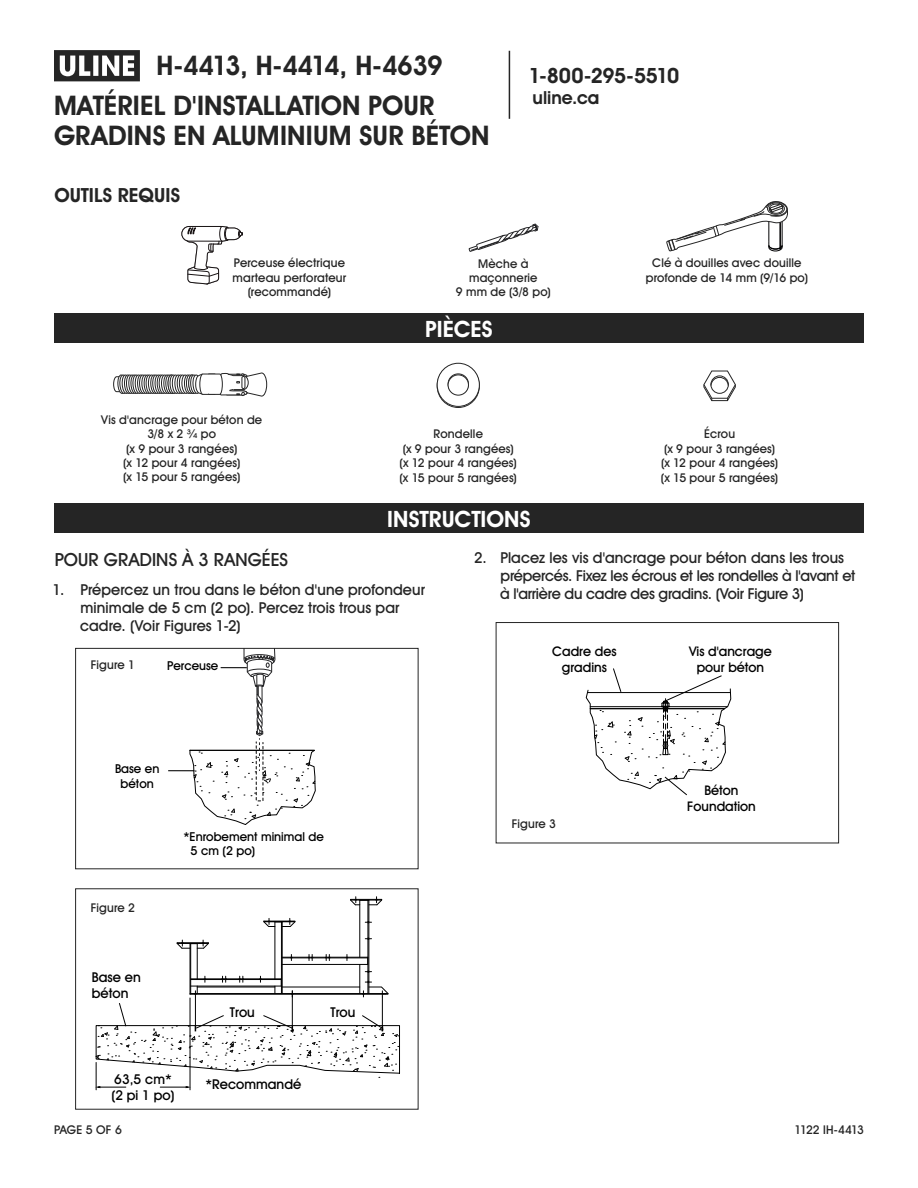
<style>
.page{position:relative;width:918px;height:1188px;background:#fff}
.page>*{position:absolute;margin:0;border:0;box-sizing:border-box;transform-origin:0 0}
.t1{font:700 27px/39.9px "Uline Two Knine";letter-spacing:.005em;color:#252525}
.t2{font:700 22.5px "Uline Two Knine";color:#fff}
.t3{font:700 21px "Uline Two Knine";letter-spacing:-.02em;color:#252525}
.t4{font:700 19.5px "Uline Two Knine";letter-spacing:.005em;color:#252525}
.t5{font:18px "Uline Two Knine";letter-spacing:.005em;color:#252525}
.t6{font:700 18px "Uline Two Knine";color:#252525}
.t7{font:15px/18px "Uline Two Knine";letter-spacing:-.005em;color:#252525}
.t8{font:13.5px/16.2px "Uline Two Knine";color:#000}
.t9{font:13.2px/15.9px "Uline Two Knine";color:#000;text-align:center}
.t10{font:12.3px/14.7px "Uline Two Knine";color:#000;text-align:center}
.t11{font:12px/14.4px "Uline Two Knine";letter-spacing:.015em;color:#252525;text-align:center}
.t12{font:12px "Uline Two Knine";letter-spacing:-.065em;color:#252525}
</style>
<div class="page">
<hr style="left:509px;top:51px;width:1px;height:68px;background:#252525">
<svg style="left:54px;top:50px;width:86px;height:31px"></svg>
<svg style="left:437px;top:364px;width:42px;height:44px"></svg>
<div style="left:437px;top:364px;width:43px;height:44px;border:1px solid #252525;border-radius:50%"></div>
<div style="left:437px;top:363px;width:42px;height:43px;background:#fff;border-radius:50%"></div>
<div style="left:437px;top:363px;width:43px;height:44px;border:1px solid #252525;border-radius:50%"></div>
<div style="left:448px;top:374px;width:21px;height:20px;border:1px solid #252525;border-radius:50%"></div>
<div style="left:448px;top:375px;width:20px;height:20px;background:#fff;border-radius:50%"></div>
<div style="left:448px;top:375px;width:21px;height:20px;border:1px solid #252525;border-radius:50%"></div>
<svg style="left:168px;top:650px;width:148px;height:175px"></svg>
<div style="left:75px;top:648px;width:343px;height:221px;border:1px solid #252525"></div>
<hr style="left:360px;top:900px;width:1px;height:57px;background:#000">
<svg style="left:325px;top:954px;width:6px;height:7px"></svg>
<svg style="left:308px;top:954px;width:6px;height:7px"></svg>
<hr style="left:190px;top:944px;width:1px;height:50px;background:#000">
<hr style="left:282px;top:922px;width:1px;height:72px;background:#000">
<hr style="left:281px;top:922px;width:1px;height:72px;background:#000">
<hr style="left:197px;top:944px;width:1px;height:35px;background:#000">
<svg style="left:177px;top:940px;width:32px;height:9px"></svg>
<svg style="left:264px;top:918px;width:32px;height:9px"></svg>
<hr style="left:369px;top:900px;width:1px;height:94px;background:#000">
<hr style="left:360px;top:964px;width:1px;height:30px;background:#000">
<hr style="left:368px;top:900px;width:1px;height:94px;background:#000">
<hr style="left:282px;top:958px;width:86px;height:1px;background:#000">
<hr style="left:282px;top:964px;width:86px;height:1px;background:#000">
<hr style="left:282px;top:957px;width:86px;height:1px;background:#000">
<svg style="left:350px;top:897px;width:32px;height:9px"></svg>
<hr style="left:275px;top:922px;width:1px;height:57px;background:#000">
<svg style="left:95px;top:971px;width:305px;height:119px"></svg>
<div style="left:75px;top:888px;width:343px;height:222px;border:1px solid #252525"></div>
<div style="left:54px;top:313px;width:810px;height:30px;background:#252525"></div>
<div style="left:54px;top:503px;width:810px;height:30px;background:#252525"></div>
<svg style="left:113px;top:376px;width:7px;height:16px"></svg>
<div style="left:117px;top:375px;width:9px;height:19px;border:1px solid #252525;border-radius:50%"></div>
<svg style="left:120px;top:375px;width:7px;height:18px"></svg>
<div style="left:119px;top:375px;width:9px;height:19px;border:1px solid #252525;border-radius:50%"></div>
<div style="left:122px;top:375px;width:8px;height:19px;border:1px solid #252525;border-radius:50%"></div>
<div style="left:124px;top:375px;width:8px;height:19px;border:1px solid #252525;border-radius:50%"></div>
<div style="left:126px;top:375px;width:8px;height:19px;border:1px solid #252525;border-radius:50%"></div>
<div style="left:128px;top:375px;width:9px;height:19px;border:1px solid #252525;border-radius:50%"></div>
<div style="left:130px;top:375px;width:9px;height:19px;border:1px solid #252525;border-radius:50%"></div>
<svg style="left:133px;top:375px;width:8px;height:18px"></svg>
<div style="left:132px;top:375px;width:9px;height:19px;border:1px solid #252525;border-radius:50%"></div>
<div style="left:135px;top:375px;width:8px;height:19px;border:1px solid #252525;border-radius:50%"></div>
<div style="left:137px;top:375px;width:8px;height:19px;border:1px solid #252525;border-radius:50%"></div>
<div style="left:139px;top:375px;width:8px;height:19px;border:1px solid #252525;border-radius:50%"></div>
<svg style="left:142px;top:375px;width:7px;height:18px"></svg>
<div style="left:141px;top:375px;width:9px;height:19px;border:1px solid #252525;border-radius:50%"></div>
<div style="left:144px;top:375px;width:8px;height:19px;border:1px solid #252525;border-radius:50%"></div>
<div style="left:146px;top:375px;width:8px;height:19px;border:1px solid #252525;border-radius:50%"></div>
<div style="left:148px;top:375px;width:8px;height:19px;border:1px solid #252525;border-radius:50%"></div>
<div style="left:150px;top:375px;width:9px;height:19px;border:1px solid #252525;border-radius:50%"></div>
<svg style="left:153px;top:375px;width:7px;height:18px"></svg>
<div style="left:152px;top:375px;width:9px;height:19px;border:1px solid #252525;border-radius:50%"></div>
<div style="left:155px;top:375px;width:8px;height:19px;border:1px solid #252525;border-radius:50%"></div>
<div style="left:157px;top:375px;width:8px;height:19px;border:1px solid #252525;border-radius:50%"></div>
<div style="left:159px;top:375px;width:8px;height:19px;border:1px solid #252525;border-radius:50%"></div>
<div style="left:161px;top:375px;width:8px;height:19px;border:1px solid #252525;border-radius:50%"></div>
<div style="left:163px;top:375px;width:9px;height:19px;border:1px solid #252525;border-radius:50%"></div>
<svg style="left:166px;top:375px;width:7px;height:18px"></svg>
<div style="left:165px;top:375px;width:9px;height:19px;border:1px solid #252525;border-radius:50%"></div>
<div style="left:168px;top:375px;width:8px;height:19px;border:1px solid #252525;border-radius:50%"></div>
<div style="left:170px;top:375px;width:8px;height:19px;border:1px solid #252525;border-radius:50%"></div>
<div style="left:172px;top:375px;width:8px;height:19px;border:1px solid #252525;border-radius:50%"></div>
<svg style="left:175px;top:375px;width:8px;height:18px"></svg>
<div style="left:174px;top:375px;width:9px;height:19px;border:1px solid #252525;border-radius:50%"></div>
<div style="left:177px;top:375px;width:8px;height:19px;border:1px solid #252525;border-radius:50%"></div>
<div style="left:179px;top:375px;width:8px;height:19px;border:1px solid #252525;border-radius:50%"></div>
<svg style="left:182px;top:375px;width:8px;height:18px"></svg>
<div style="left:181px;top:375px;width:9px;height:19px;border:1px solid #252525;border-radius:50%"></div>
<div style="left:184px;top:375px;width:8px;height:19px;border:1px solid #252525;border-radius:50%"></div>
<div style="left:186px;top:375px;width:8px;height:19px;border:1px solid #252525;border-radius:50%"></div>
<div style="left:188px;top:375px;width:9px;height:19px;border:1px solid #252525;border-radius:50%"></div>
<div style="left:190px;top:375px;width:9px;height:19px;border:1px solid #252525;border-radius:50%"></div>
<div style="left:192px;top:375px;width:9px;height:19px;border:1px solid #252525;border-radius:50%"></div>
<svg style="left:195px;top:373px;width:72px;height:24px"></svg>
<svg style="left:703px;top:370px;width:33px;height:31px"></svg>
<svg style="left:586px;top:668px;width:145px;height:128px"></svg>
<div style="left:496px;top:622px;width:343px;height:221px;border:1px solid #252525"></div>
<svg style="left:469px;top:224px;width:69px;height:28px"></svg>
<svg style="left:666px;top:201px;width:122px;height:51px"></svg>
<svg style="left:181px;top:226px;width:62px;height:58px"></svg>
<h1 class="t1" style="left:54px;top:46px;width:390px;text-indent:103px">H-4413, H-4414, H-4639<br>MATÉRIEL D'INSTALLATION POUR</h1>
<h1 class="t1" style="left:54px;top:115px;width:437px">GRADINS EN ALUMINIUM SUR BÉTON</h1>
<h3 class="t4" style="left:54px;top:183px;width:127px">OUTILS REQUIS</h3>
<h3 class="t3" style="left:528px;top:63px;width:152px">1-800-295-5510</h3>
<h3 class="t6" style="left:533px;top:86px;width:68px">uline.ca</h3>
<p class="t11" style="left:233px;top:256px;width:115px">Perceuse électrique marteau perforateur (recommandé)</p>
<p class="t11" style="left:456px;top:256px;width:97px">Mèche à maçonnerie<br>9 mm de (3/8 po)</p>
<h2 class="t2" style="left:425px;top:315px;width:69px">PIÈCES</h2>
<p class="t11" style="left:646px;top:255px;width:164px;line-height:15px">Clé à douilles avec douille profonde de 14 mm (9/16 po)</p>
<p class="t11" style="left:101px;top:412px;width:162px">Vis d'ancrage pour béton de<br>3/8 x 2 ¾ po<br>(x 9 pour 3 rangées)<br>(x 12 pour 4 rangées)<br>(x 15 pour 5 rangées)</p>
<p class="t11" style="left:400px;top:427px;width:119px">Rondelle<br>(x 9 pour 3 rangées) (x 12 pour 4 rangées) (x 15 pour 5 rangées)</p>
<p class="t11" style="left:661px;top:427px;width:119px">Écrou<br>(x 9 pour 3 rangées) (x 12 pour 4 rangées) (x 15 pour 5 rangées)</p>
<h2 class="t2" style="left:387px;top:505px;width:145px">INSTRUCTIONS</h2>
<h3 class="t5" style="left:55px;top:548px;width:235px">POUR GRADINS À 3 RANGÉES</h3>
<p class="t7" style="left:80px;top:580px;width:346px;text-indent:-28px">1. Prépercez un trou dans le béton d'une profondeur minimale de 5 cm (2 po). Percez trois trous par cadre. (Voir Figures 1-2)</p>
<p class="t11" style="left:91px;top:658px;width:46px">Figure 1</p>
<p class="t10" style="left:167px;top:658px;width:53px">Perceuse</p>
<p class="t10" style="left:115px;top:762px;width:46px">Base en béton</p>
<p class="t11" style="left:91px;top:901px;width:46px">Figure 2</p>
<p class="t8" style="left:92px;top:969px;width:50px">Base en béton</p>
<p class="t10" style="left:191px;top:829px;width:135px;text-align:left;text-indent:-7px">*Enrobement minimal de<br>5 cm (2 po)</p>
<p class="t8" style="left:230px;top:1004px;width:26px">Trou</p>
<p class="t8" style="left:331px;top:1004px;width:26px">Trou</p>
<p class="t8" style="left:112px;top:1071px;width:64px">63,5 cm* (2 pi 1 po)</p>
<p class="t8" style="left:206px;top:1076px;width:97px">*Recommandé</p>
<p class="t7" style="left:500px;top:549px;width:357px;text-indent:-26px">2. Placez les vis d'ancrage pour béton dans les trous prépercés. Fixez les écrous et les rondelles à l'avant et à l'arrière du cadre des gradins. (Voir Figure 3)</p>
<p class="t9" style="left:552px;top:644px;width:66px">Cadre des gradins</p>
<p class="t11" style="left:512px;top:816px;width:46px">Figure 3</p>
<p class="t9" style="left:689px;top:644px;width:84px">Vis d'ancrage pour béton</p>
<p class="t9" style="left:687px;top:782px;width:70px">Béton<br>Foundation</p>
<p class="t11" style="left:54px;top:1122px;width:69px">PAGE 5 OF 6</p>
<p class="t12" style="left:795px;top:1122px;width:71px">1122 IH-4413</p>
</div>
